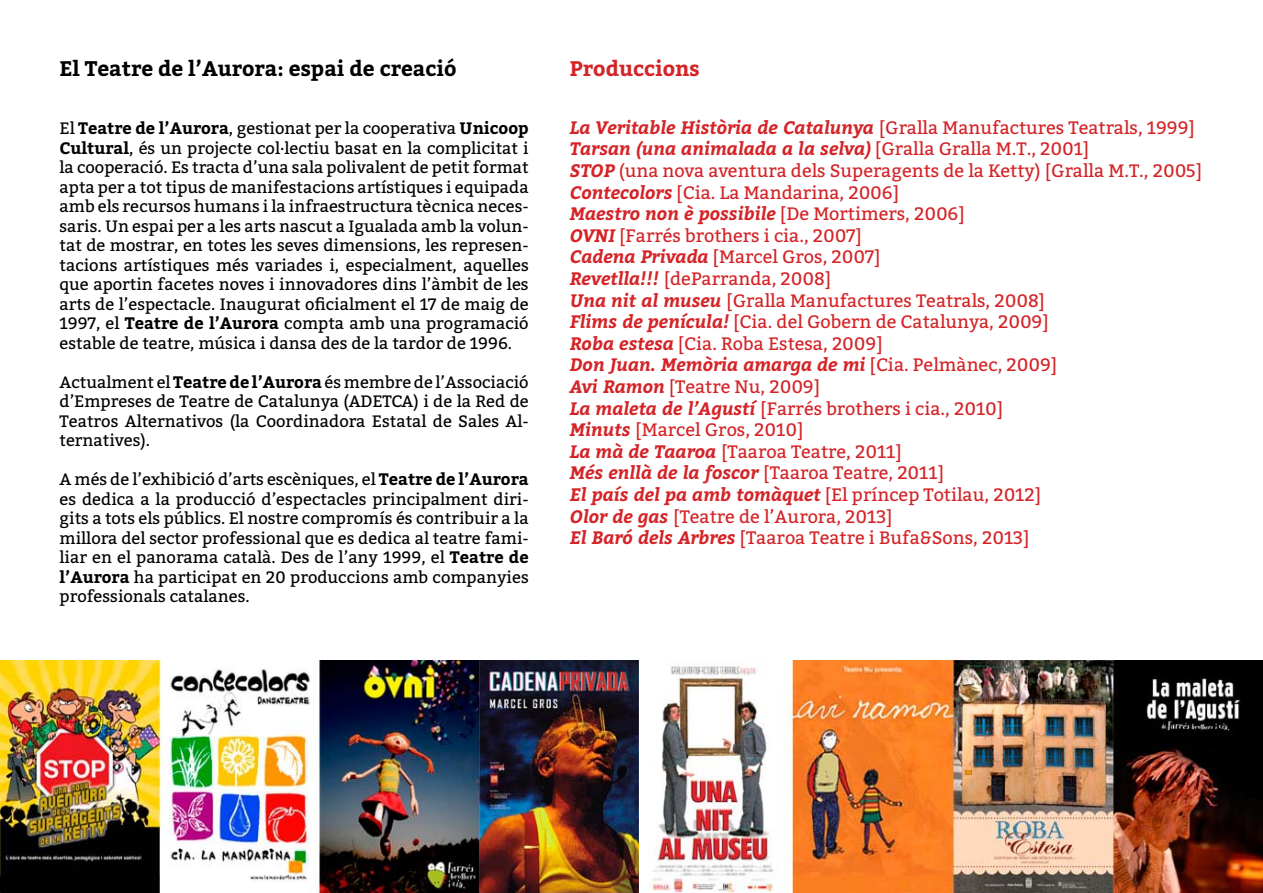
<style>
.page{position:relative;width:1263px;height:893px;background:#fff}
.page>*{position:absolute;margin:0;border:0;box-sizing:border-box;transform-origin:0 0}
.t1{font:700 21px "Bitter";color:#000}
.t2{font:700 21px "Bitter";color:#d42428}
.t3{font:18px/21.6px "Bitter";color:#d42428}
.t4{font:16.5px/19.5px "Bitter";color:#000;text-align:justify}
.s1{font-weight:700}
.s2{font-weight:700;font-style:italic}
</style>
<div class="page">
<img style="left:648px;top:660px;width:615px;height:233px">
<img style="left:0;top:660px;width:639px;height:233px">
<p class="t1" style="left:60px;top:52px;width:399px">El Teatre de l’Aurora: espai de creació</p>
<p class="t4" style="left:60px;top:118px;width:471px">El <span class="s1">Teatre de l’Aurora</span>, gestionat per la cooperativa <span class="s1">Unicoop Cultural</span>, és un projecte col·lectiu basat en la complicitat i la cooperació. Es tracta d’una sala polivalent de petit format apta per a tot tipus de manifestacions artístiques i equipada amb els recursos humans i la infraestructura tècnica neces&shy;saris. Un espai per a les arts nascut a Igualada amb la volun&shy;tat de mostrar, en totes les seves dimensions, les represen&shy;tacions artístiques més variades i, especialment, aquelles que aportin facetes noves i innovadores dins l’àmbit de les arts de l’espectacle. Inaugurat oficialment el 17 de maig de 1997, el <span class="s1">Teatre de l’Aurora</span> compta amb una programació estable de teatre, música i dansa des de la tardor de 1996.</p>
<p class="t4" style="left:60px;top:372px;width:471px">Actualment el <span class="s1">Teatre de l’Aurora</span> és membre de l’Associació d’Empreses de Teatre de Catalunya (ADETCA) i de la Red de Teatros Alternativos (la Coordinadora Estatal de Sales Al&shy;ternatives).</p>
<p class="t4" style="left:60px;top:469px;width:471px">A més de l’exhibició d’arts escèniques, el <span class="s1">Teatre de l’Aurora </span>es dedica a la producció d’espectacles principalment diri&shy;gits a tots els públics. El nostre compromís és contribuir a la millora del sector professional que es dedica al teatre fami&shy;liar en el panorama català. Des de l’any 1999, el <span class="s1">Teatre de l’Aurora</span> ha participat en 20 produccions amb companyies professionals catalanes.</p>
<p class="t2" style="left:570px;top:52px;width:132px">Produccions</p>
<p class="t3" style="left:570px;top:116px;width:634px"><span class="s2">La Veritable Història de Catalunya</span> [Gralla Manufactures Teatrals, 1999] <span class="s2">Tarsan (una animalada a la selva)</span> [Gralla Gralla M.T., 2001]<br><span class="s2">STOP</span> (una nova aventura dels Superagents de la Ketty) [Gralla M.T., 2005] <span class="s2">Contecolors</span> [Cia. La Mandarina, 2006]<br><span class="s2">Maestro non è possibile</span> [De Mortimers, 2006]<br><span class="s2">OVNI</span> [Farrés brothers i cia., 2007]<br><span class="s2">Cadena Privada</span> [Marcel Gros, 2007]<br><span class="s2">Revetlla!!!</span> [deParranda, 2008]<br><span class="s2">Una nit al museu</span> [Gralla Manufactures Teatrals, 2008]<br><span class="s2">Flims de penícula!</span> [Cia. del Gobern de Catalunya, 2009]<br><span class="s2">Roba estesa</span> [Cia. Roba Estesa, 2009]<br><span class="s2">Don Juan. Memòria amarga de mi</span> [Cia. Pelmànec, 2009]<br><span class="s2">Avi Ramon</span> [Teatre Nu, 2009]<br><span class="s2">La maleta de l’Agustí</span> [Farrés brothers i cia., 2010]<br><span class="s2">Minuts</span> [Marcel Gros, 2010]<br><span class="s2">La mà de Taaroa</span> [Taaroa Teatre, 2011]<br><span class="s2">Més enllà de la foscor</span> [Taaroa Teatre, 2011]<br><span class="s2">El país del pa amb tomàquet</span> [El príncep Totilau, 2012]<br><span class="s2">Olor de gas</span> [Teatre de l’Aurora, 2013]<br><span class="s2">El Baró dels Arbres</span> [Taaroa Teatre i Bufa&amp;Sons, 2013]</p>
</div>
